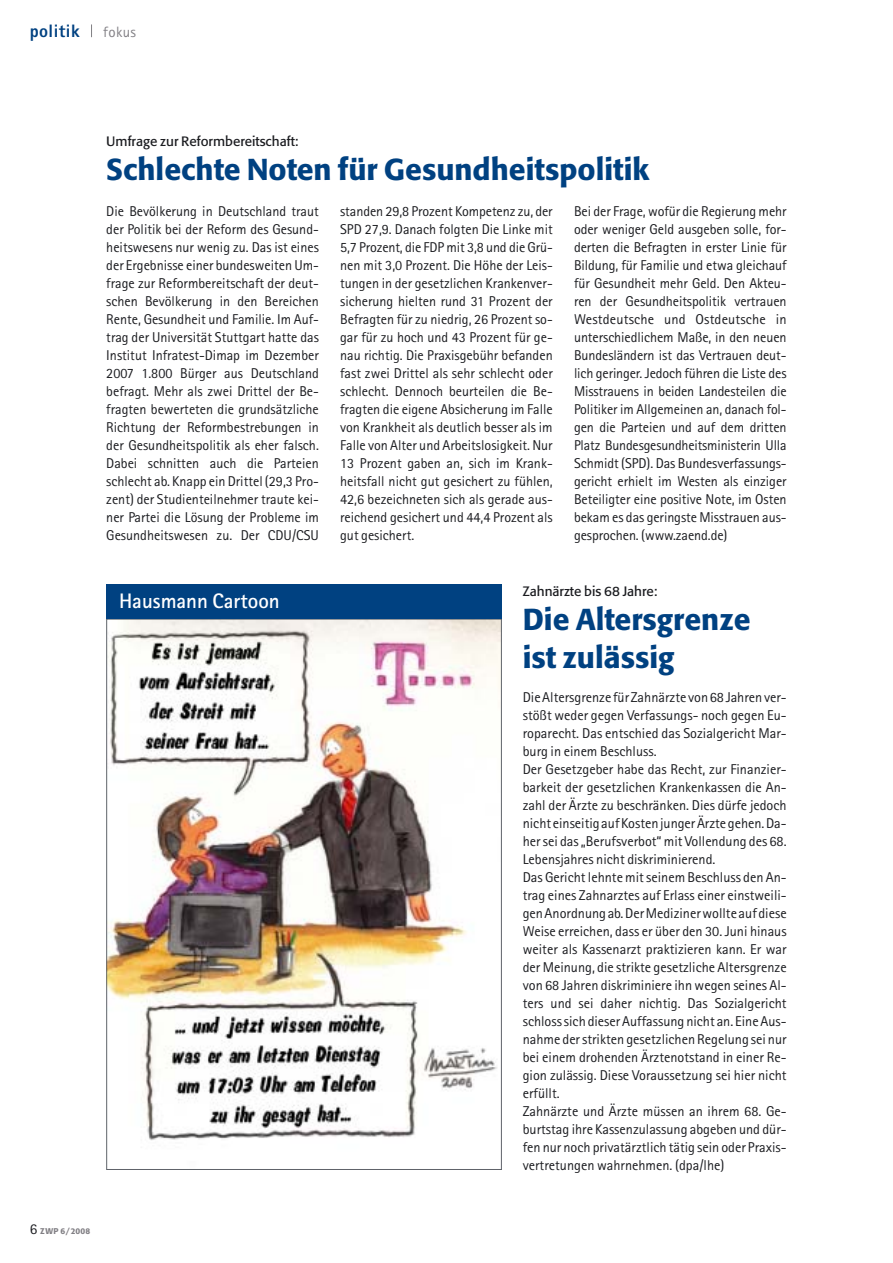
<style>
.page{position:relative;width:893px;height:1263px;background:#fff}
.page>*{position:absolute;margin:0;border:0;box-sizing:border-box;transform-origin:0 0}
.t1{font:500 30px/37.7px "Formata";color:#004181}
.t2{font:700 21px "Rotis Sans Serif";color:#fff}
.t3{font:800 18px "Rotis Sans Serif";letter-spacing:.025em;color:#004181}
.t4{font:15px "Rotis Sans Serif";letter-spacing:.025em;color:#817f84}
.t5{font:14.25px/18px "Rotis Sans Serif";color:#1b1c20;text-align:justify}
.t6{font:13.5px "Formata";color:#1b1c20}
.t7{font:500 8.25px "Formata";letter-spacing:.02em;color:#817f84}
.s1{font-family:"Rotis Sans Serif";font-weight:400;font-size:15px;color:#1b1c20}
</style>
<div class="page">
<svg style="left:91px;top:24px;width:1px;height:13px"></svg>
<img style="left:108px;top:621px;width:392px;height:520px">
<div style="left:106px;top:585px;width:396px;height:34px;background:#004181"></div>
<p class="t3" style="left:30px;top:25px;width:51px">politik</p>
<p class="t4" style="left:103px;top:27px;width:34px">fokus</p>
<p class="t6" style="left:106px;top:135px;width:194px">Umfrage zur Reformbereitschaft:</p>
<h1 class="t1" style="left:106px;top:153px;width:545px">Schlechte Noten für Gesundheitspolitik</h1>
<p class="t5" style="left:106px;top:204px;width:214px">Die Bevölkerung in Deutschland traut der Politik bei der Reform des Gesund&shy;heitswesens nur wenig zu. Das ist eines der Ergebnisse einer bundesweiten Um&shy;frage zur Reformbereitschaft der deut&shy;schen Bevölkerung in den Bereichen Rente, Gesundheit und Familie. Im Auf&shy;trag der Universität Stuttgart hatte das Institut Infratest-Dimap im Dezember 2007 1.800 Bürger aus Deutschland befragt. Mehr als zwei Drittel der Be&shy;fragten bewerteten die grundsätzliche Richtung der Reformbestrebungen in der Gesundheitspolitik als eher falsch.<br>Dabei schnitten auch die Parteien schlecht ab. Knapp ein Drittel (29,3 Pro&shy;zent) der Studienteilnehmer traute kei&shy;ner Partei die Lösung der Probleme im Gesundheitswesen zu. Der CDU/CSU</p>
<p class="t5" style="left:340px;top:204px;width:214px">standen 29,8 Prozent Kompetenz zu, der SPD 27,9. Danach folgten Die Linke mit 5,7 Prozent, die FDP mit 3,8 und die Grü&shy;nen mit 3,0 Prozent. Die Höhe der Leis&shy;tungen in der gesetzlichen Krankenver&shy;sicherung hielten rund 31 Prozent der Befragten für zu niedrig, 26 Prozent so&shy;gar für zu hoch und 43 Prozent für ge&shy;nau richtig. Die Praxisgebühr befanden fast zwei Drittel als sehr schlecht oder schlecht. Dennoch beurteilen die Be&shy;fragten die eigene Absicherung im Falle von Krankheit als deutlich besser als im Falle von Alter und Arbeitslosigkeit. Nur 13 Prozent gaben an, sich im Krank&shy;heitsfall nicht gut gesichert zu fühlen, 42,6 bezeichneten sich als gerade aus&shy;reichend gesichert und 44,4 Prozent als gut gesichert.</p>
<p class="t5" style="left:574px;top:204px;width:214px">Bei der Frage, wofür die Regierung mehr oder weniger Geld ausgeben solle, for&shy;derten die Befragten in erster Linie für Bildung, für Familie und etwa gleichauf für Gesundheit mehr Geld. Den Akteu&shy;ren der Gesundheitspolitik vertrauen Westdeutsche und Ostdeutsche in unterschiedlichem Maße, in den neuen Bundesländern ist das Vertrauen deut&shy;lich geringer. Jedoch führen die Liste des Misstrauens in beiden Landesteilen die Politiker im Allgemeinen an, danach fol&shy;gen die Parteien und auf dem dritten Platz Bundesgesundheitsministerin Ulla Schmidt (SPD). Das Bundesverfassungs&shy;gericht erhielt im Westen als einziger Beteiligter eine positive Note, im Osten bekam es das geringste Misstrauen aus&shy;gesprochen. (www.zaend.de)</p>
<h2 class="t2" style="left:119px;top:594px;width:162px">Hausmann Cartoon</h2>
<p class="t7" style="left:30px;top:1227px;width:62px"><span class="s1">6</span> ZWP 6/2008</p>
<p class="t6" style="left:523px;top:585px;width:136px">Zahnärzte bis 68 Jahre:</p>
<h1 class="t1" style="left:523px;top:603px;width:229px">Die Altersgrenze ist zulässig</h1>
<p class="t5" style="left:523px;top:690px;width:265px;text-align:left">Die Altersgrenze für Zahnärzte von 68 Jahren ver&shy;stößt weder gegen Verfassungs- noch gegen Eu&shy;roparecht. Das entschied das Sozialgericht Mar&shy;burg in einem Beschluss.<br>Der Gesetzgeber habe das Recht, zur Finanzier&shy;barkeit der gesetzlichen Krankenkassen die An&shy;zahl der Ärzte zu beschränken. Dies dürfe jedoch nicht einseitig auf Kosten junger Ärzte gehen. Da&shy;her sei das „Berufsverbot“ mit Vollendung des 68.<br>Lebensjahres nicht diskriminierend.<br>Das Gericht lehnte mit seinem Beschluss den An&shy;trag eines Zahnarztes auf Erlass einer einstweili&shy;gen Anordnung ab. Der Mediziner wollte auf diese Weise erreichen, dass er über den 30. Juni hinaus weiter als Kassenarzt praktizieren kann. Er war der Meinung, die strikte gesetzliche Altersgrenze von 68 Jahren diskriminiere ihn wegen seines Al&shy;ters und sei daher nichtig. Das Sozialgericht schloss sich dieser Auffassung nicht an. Eine Aus&shy;nahme der strikten gesetzlichen Regelung sei nur bei einem drohenden Ärztenotstand in einer Re&shy;gion zulässig. Diese Voraussetzung sei hier nicht erfüllt.<br>Zahnärzte und Ärzte müssen an ihrem 68. Ge&shy;burtstag ihre Kassenzulassung abgeben und dür&shy;fen nur noch privatärztlich tätig sein oder Praxis&shy;vertretungen wahrnehmen. (dpa/lhe)</p>
</div>
